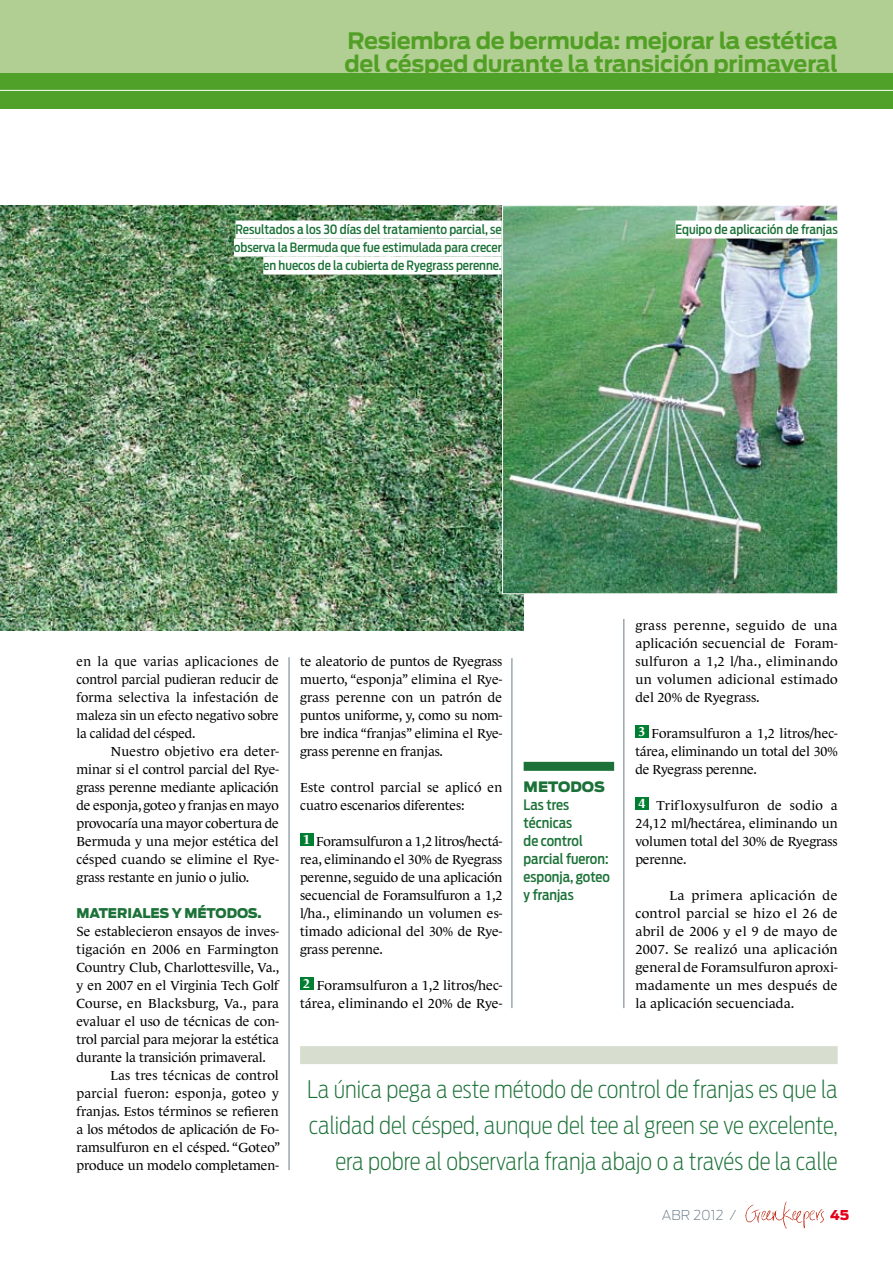
<style>
.page{position:relative;width:893px;height:1263px;background:#fff}
.page>*{position:absolute;margin:0;border:0;box-sizing:border-box;transform-origin:0 0}
.t1{font:200 24px/36px "Antenna Cond";color:#1b7137;text-align:right}
.t2{font:700 22.5px/22.5px "Antenna";letter-spacing:-.01em;color:#51a025}
.t3{font:500 14.25px/18px "Antenna Cond";color:#1b7137}
.t4{font:900 14.25px "Antenna";color:#1b7137}
.t5{font:200 13.5px "Antenna";color:#697c86}
.t6{font:900 13.5px "Antenna";color:#e2001a}
.t7{font:13.35px/18px "Le Monde Journal";color:#000;text-align:justify}
.t8{font:13.35px/18px "Le Monde Journal";color:#000;text-align:justify;scale:1.04 1}
.t9{font:13.35px "Le Monde Journal";letter-spacing:.02em;color:#000}
.t10{font:900 13.35px "Antenna";color:#1b7137}
.t11{font:500 12.75px/18px "Antenna Cond";color:#1b7137;text-align:right}
.s1{font-weight:700;font-size:13.2px;color:#fff}
</style>
<div class="page">
<img style="left:745px;top:1201px;width:79px;height:28px">
<div style="left:0;top:0;width:893px;height:108px;background:#50a129"></div>
<div style="left:0;top:0;width:893px;height:72px;background:#b1ce93"></div>
<hr style="left:0;top:90px;width:893px;height:1px;background:#fff">
<div style="left:300px;top:834px;width:13px;height:12px;background:#007f33"></div>
<div style="left:300px;top:978px;width:13px;height:12px;background:#007f33"></div>
<div style="left:635px;top:726px;width:13px;height:12px;background:#007f33"></div>
<div style="left:635px;top:798px;width:13px;height:12px;background:#007f33"></div>
<hr style="left:289px;top:657px;width:1px;height:513px;background:#697c86">
<img style="left:0;top:206px;width:524px;height:424px">
<div style="left:524px;top:762px;width:90px;height:9px;background:#1b7137"></div>
<hr style="left:624px;top:619px;width:1px;height:389px;background:#697c86">
<hr style="left:512px;top:658px;width:1px;height:350px;background:#697c86">
<div style="left:300px;top:1046px;width:538px;height:18px;background:#d7ded0"></div>
<div style="left:236px;top:221px;width:266px;height:18px;background:#fff"></div>
<div style="left:234px;top:239px;width:268px;height:18px;background:#fff"></div>
<div style="left:263px;top:257px;width:239px;height:18px;background:#fff"></div>
<img style="left:504px;top:207px;width:332px;height:385px">
<div style="left:502px;top:205px;width:336px;height:389px;border:1px solid #fff"></div>
<div style="left:675px;top:221px;width:163px;height:18px;background:#fff"></div>
<h2 class="t2" style="left:344px;top:30px;width:495px">Resiembra de bermuda: mejorar la estética del césped durante la transición primaveral</h2>
<p class="t11" style="left:234px;top:220px;width:269px">Resultados a los 30 días del tratamiento parcial, se observa la Bermuda que fue estimulada para crecer en huecos de la cubierta de Ryegrass perenne.</p>
<p class="t11" style="left:675px;top:220px;width:164px">Equipo de aplicación de franjas</p>
<p class="t7" style="left:77px;top:652px;width:204px">en la que varias aplicaciones de control parcial pudieran reducir de forma selectiva la infestación de maleza sin un efecto negativo sobre la calidad del césped.</p>
<p class="t7" style="left:77px;top:742px;width:204px;text-indent:34px">Nuestro objetivo era deter&shy;minar si el control parcial del Rye&shy;grass perenne mediante aplicación de esponja, goteo y franjas en mayo provocaría una mayor cobertura de Bermuda y una mejor estética del césped cuando se elimine el Rye&shy;grass restante en junio o julio.</p>
<p class="t10" style="left:77px;top:905px;width:23px">MATERIALES</p>
<p class="t10" style="left:172px;top:905px;width:24px">Y MÉTODOS</p>
<p class="t10" style="left:258px;top:905px;width:6px">.</p>
<p class="t7" style="left:77px;top:922px;width:204px">Se establecieron ensayos de inves-</p>
<p class="t7" style="left:77px;top:940px;width:204px">tigación en 2006 en Farmington</p>
<p class="t7" style="left:77px;top:958px;width:204px">Country Club, Charlottesville, Va.,</p>
<p class="t7" style="left:77px;top:976px;width:204px">y en 2007 en el Virginia Tech Golf</p>
<p class="t7" style="left:77px;top:994px;width:204px">Course, en Blacksburg, Va., para</p>
<p class="t7" style="left:77px;top:1012px;width:204px">evaluar el uso de técnicas de con-</p>
<p class="t7" style="left:77px;top:1030px;width:204px">trol parcial para mejorar la estética</p>
<p class="t7" style="left:77px;top:1048px;width:191px">durante la transición primaveral.</p>
<p class="t7" style="left:111px;top:1066px;width:170px">Las tres técnicas de control</p>
<p class="t9" style="left:77px;top:1086px;width:204px">parcial fueron: esponja, goteo y</p>
<p class="t7" style="left:77px;top:1102px;width:204px">franjas. Estos términos se refieren</p>
<p class="t7" style="left:77px;top:1120px;width:204px">a los métodos de aplicación de Fo-</p>
<p class="t7" style="left:77px;top:1138px;width:205px">ramsulfuron en el césped. “Goteo”</p>
<p class="t7" style="left:77px;top:1156px;width:204px">produce un modelo completamen-</p>
<p class="t7" style="left:300px;top:652px;width:204px">te aleatorio de puntos de Ryegrass muerto, “esponja” elimina el Rye&shy;grass perenne con un patrón de puntos uniforme, y, como su nom&shy;bre indica “franjas” elimina el Rye&shy;grass perenne en franjas.</p>
<p class="t7" style="left:300px;top:778px;width:204px">Este control parcial se aplicó en cuatro escenarios diferentes:</p>
<p class="t7" style="left:300px;top:832px;width:204px"><span class="s1">1</span> Foramsulfuron a 1,2 litros/hectá&shy;rea, eliminando el 30% de Ryegrass perenne, seguido de una aplicación secuencial de Foramsulfuron a 1,2 l/ha., eliminando un volumen es&shy;timado adicional del 30% de Rye&shy;grass perenne.</p>
<p class="t7" style="left:300px;top:976px;width:204px"><span class="s1">2</span> Foramsulfuron a 1,2 litros/hec&shy;tárea, eliminando el 20% de Rye-</p>
<p class="t4" style="left:524px;top:778px;width:83px">METODOS</p>
<p class="t3" style="left:524px;top:796px;width:88px">Las tres técnicas<br>de control parcial fueron: esponja, goteo y franjas</p>
<p class="t7" style="left:635px;top:616px;width:204px">grass perenne, seguido de una aplicación secuencial de Foram&shy;sulfuron a 1,2 l/ha., eliminando un volumen adicional estimado del 20% de Ryegrass.</p>
<p class="t7" style="left:635px;top:724px;width:204px"><span class="s1">3</span> Foramsulfuron a 1,2 litros/hec&shy;tárea, eliminando un total del 30% de Ryegrass perenne.</p>
<p class="t7" style="left:635px;top:796px;width:204px"><span class="s1">4</span> Trifloxysulfuron de sodio a 24,12 ml/hectárea, eliminando un volumen total del 30% de Ryegrass perenne.</p>
<p class="t8" style="left:635px;top:886px;width:196px;text-indent:34px">La primera aplicación de control parcial se hizo el 26 de abril de 2006 y el 9 de mayo de 2007. Se realizó una aplicación general de Foramsulfuron aproxi&shy;madamente un mes después de la aplicación secuenciada.</p>
<h1 class="t1" style="left:307px;top:1071px;width:532px">La única pega a este método de control de franjas es que la calidad del césped, aunque del tee al green se ve excelente, era pobre al observarla franja abajo o a través de la calle</h1>
<p class="t5" style="left:662px;top:1207px;width:76px">ABR 2012 /</p>
<p class="t6" style="left:830px;top:1207px;width:20px">45</p>
</div>
